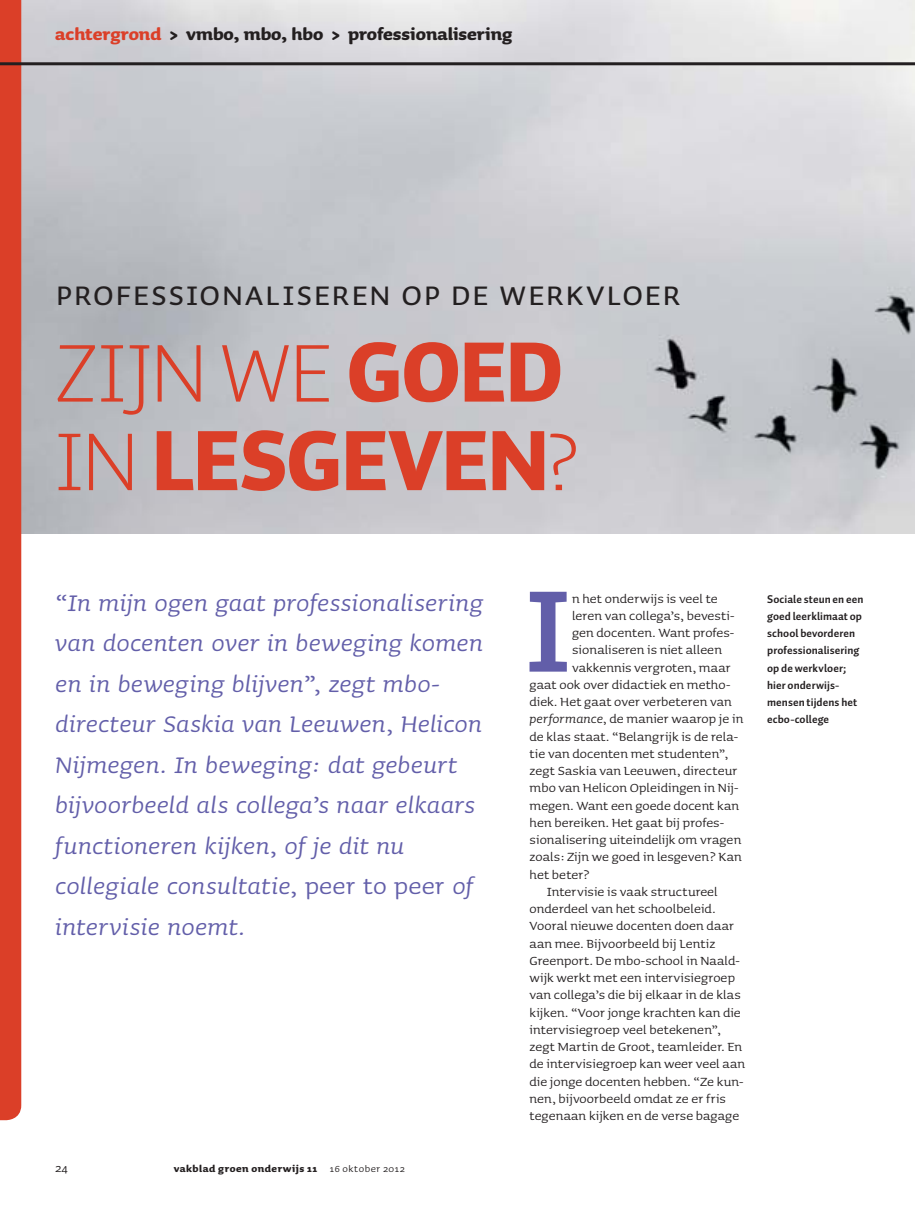
<style>
.page{position:relative;width:915px;height:1212px;background:#fff}
.page>*{position:absolute;margin:0;border:0;box-sizing:border-box;transform-origin:0 0}
.t1{font:700 115.8px "Auto 1";color:#625ea9}
.t2{font:900 84px/88.5px "Auto 1";letter-spacing:.01em;color:#db3f28}
.t3{font:36px "Auto 1 Regular Sm Cp";letter-spacing:.005em;color:#231f20}
.t4{font:italic 30px/40.5px "Sauna";letter-spacing:.01em;color:#625ea9}
.t5{font:700 21px "Sauna";color:#231f20}
.t6{font:15.75px "Sauna";letter-spacing:.005em;color:#231f20}
.t7{font:15px "Sauna";color:#231f20}
.t8{font:700 12px "Sauna";letter-spacing:.04em;color:#231f20}
.t9{font:700 11.25px/17.2px "Auto 1";letter-spacing:.01em;color:#231f20}
.s1{color:#db3f28}
.s2{font-weight:300}
.s3{font-style:normal}
.s4{font-weight:400}
.s5{font-style:italic}
</style>
<div class="page">
<img style="left:21px;top:0;width:893px;height:534px">
<div style="left:0;top:0;width:21px;height:1120px;background:#db3f28"></div>
<hr style="left:0;top:62px;width:914px;height:3px;background:#231f20">
<h3 class="t5" style="left:55px;top:23px;width:458px"><span class="s1">achtergrond</span> &gt; vmbo, mbo, hbo &gt; professionalisering</h3>
<h3 class="t3" style="left:55px;top:277px;width:627px">Professionaliseren op de werkvloer</h3>
<h2 class="t2" style="left:55px;top:327px;width:524px"><span class="s2">ZIJN WE</span> GOED<br><span class="s2">IN</span> LESG EVEN<span class="s2">?</span></h2>
<p class="t4" style="left:55px;top:582px;width:429px">“In mijn ogen gaat professionalisering van docenten over in beweging komen en in beweging blijven”, zegt mbo&shy;directeur Saskia van Leeuwen, Helicon Nijmegen. In beweging: dat gebeurt bijvoorbeeld als collega’s naar elkaars functioneren kijken, of je dit nu collegiale consultatie, <span class="s3">peer to peer</span> of intervisie noemt.</p>
<p class="t7" style="left:55px;top:1160px;width:14px">24</p>
<p class="t8" style="left:174px;top:1162px;width:232px">vakblad groen onderwijs 11 <span class="s4">16 oktober 2012</span></p>
<h1 class="t1" style="left:523px;top:559px;width:50px">I</h1>
<p class="t6" style="left:572px;top:590px;width:147px">n het onderwijs is veel te</p>
<p class="t6" style="left:572px;top:607px;width:164px">leren van collega’s, bevesti-</p>
<p class="t6" style="left:572px;top:624px;width:164px">gen docenten. Want profes-</p>
<p class="t6" style="left:572px;top:642px;width:151px">sionaliseren is niet alleen</p>
<p class="t6" style="left:572px;top:659px;width:160px">vakkennis vergroten, maar</p>
<p class="t6" style="left:529px;top:676px;width:202px">gaat ook over didactiek en metho-</p>
<p class="t6" style="left:529px;top:693px;width:204px">diek. Het gaat over verbeteren van</p>
<p class="t6" style="left:529px;top:710px;width:215px"><span class="s5">performance</span>, de manier waarop je in</p>
<p class="t6" style="left:529px;top:728px;width:210px">de klas staat. “Belangrijk is de rela-</p>
<p class="t6" style="left:529px;top:745px;width:200px">tie van docenten met studenten”,</p>
<p class="t6" style="left:529px;top:762px;width:209px">zegt Saskia van Leeuwen, directeur</p>
<p class="t6" style="left:529px;top:779px;width:210px">mbo van Helicon Opleidingen in Nij-</p>
<p class="t6" style="left:529px;top:797px;width:211px">megen. Want een goede docent kan</p>
<p class="t6" style="left:529px;top:814px;width:196px">hen bereiken. Het gaat bij profes-</p>
<p class="t6" style="left:529px;top:831px;width:213px">sionalisering uiteindelijk om vragen</p>
<p class="t6" style="left:529px;top:848px;width:214px">zoals: Zijn we goed in lesgeven? Kan</p>
<p class="t6" style="left:529px;top:866px;width:62px">het beter?</p>
<p class="t6" style="left:546px;top:883px;width:172px">Intervisie is vaak structureel</p>
<p class="t6" style="left:529px;top:900px;width:187px">onderdeel van het schoolbeleid.</p>
<p class="t6" style="left:529px;top:917px;width:206px">Vooral nieuwe docenten doen daar</p>
<p class="t6" style="left:529px;top:935px;width:187px">aan mee. Bijvoorbeeld bij Lentiz</p>
<p class="t6" style="left:529px;top:952px;width:212px">Greenport. De mbo-school in Naald-</p>
<p class="t6" style="left:529px;top:969px;width:207px">wijk werkt met een intervisiegroep</p>
<p class="t6" style="left:529px;top:986px;width:213px">van collega’s die bij elkaar in de klas</p>
<p class="t6" style="left:529px;top:1004px;width:213px">kijken. “Voor jonge krachten kan die</p>
<p class="t6" style="left:529px;top:1021px;width:193px">intervisiegroep veel betekenen”,</p>
<p class="t6" style="left:529px;top:1038px;width:214px">zegt Martin de Groot, teamleider. En</p>
<p class="t6" style="left:529px;top:1055px;width:217px">de intervisiegroep kan weer veel aan</p>
<p class="t6" style="left:529px;top:1073px;width:215px">die jonge docenten hebben. “Ze kun-</p>
<p class="t6" style="left:529px;top:1090px;width:198px">nen, bijvoorbeeld omdat ze er fris</p>
<p class="t6" style="left:529px;top:1107px;width:211px">tegenaan kijken en de verse bagage</p>
<p class="t9" style="left:766px;top:590px;width:98px">Sociale steun en een goed leerklimaat op school bevorderen professionalisering op de werkvloer; hier onderwijs&shy;mensen tijdens het ecbo-college</p>
</div>
